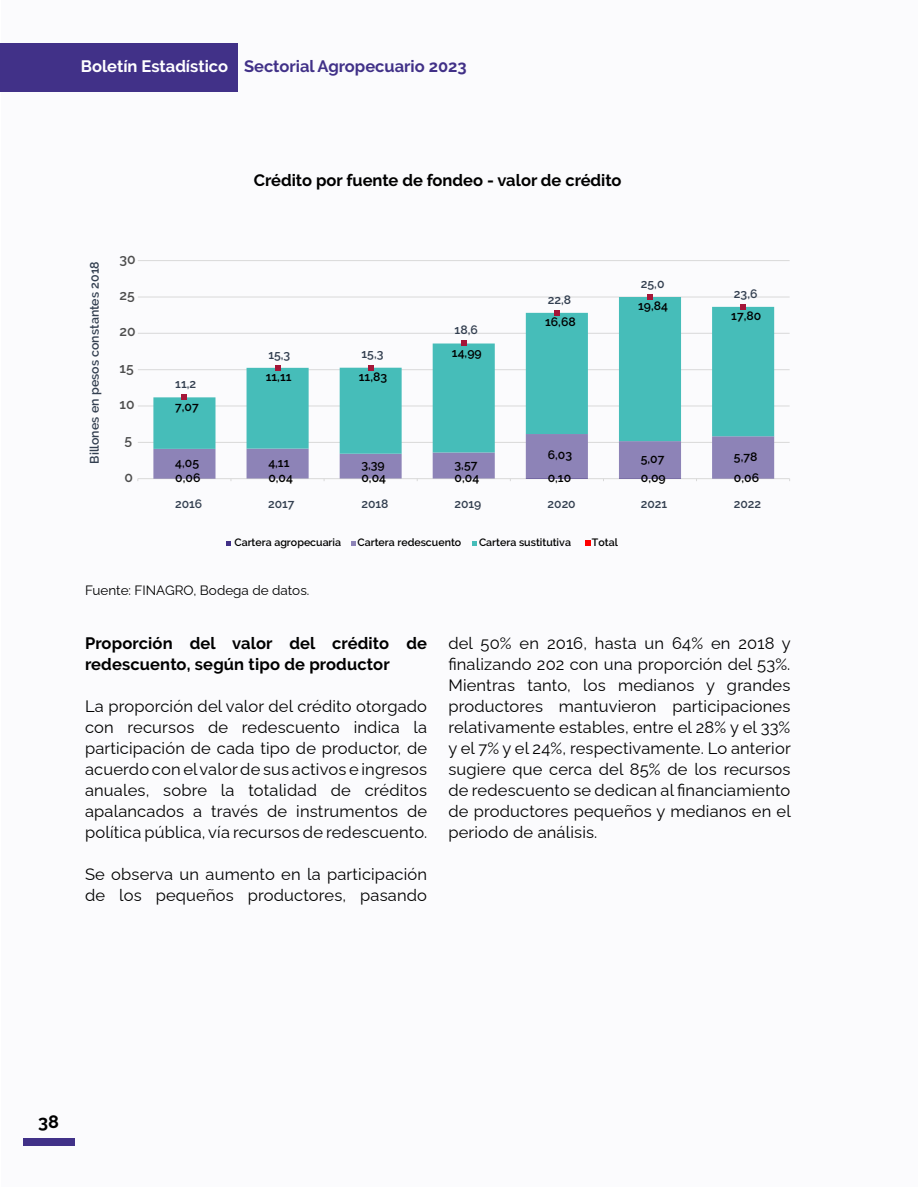
<style>
.page{position:relative;width:918px;height:1188px;background:#fff}
.page>*{position:absolute;margin:0;border:0;box-sizing:border-box;transform-origin:0 0}
.t1{font:700 18px "Raleway";color:#000}
.t2{font:16.5px/21px "Raleway";letter-spacing:.01em;color:#000;text-align:justify}
.t3{font:700 16.5px/21px "Raleway";letter-spacing:.005em;color:#000}
.t4{font:700 16.5px "Raleway";color:#413188}
.t5{font:600 13.95px "Raleway";letter-spacing:.005em;color:#4d4d4d}
.t6{font:13.5px "Raleway";color:#000}
.t7{font:600 12.45px "Raleway";color:#333f50}
.t8{font:600 12.15px "Raleway";letter-spacing:.005em;color:#000}
.t9{font:600 12.15px "Raleway";letter-spacing:-.005em;color:#333f50}
.t10{font:600 10.65px "Raleway";color:#000}
.s1{color:#fff}
.s2{color:#413087}
</style>
<div class="page">
<div style="left:2px;top:0;width:916px;height:1186px;background:#fbfbfd"></div>
<div style="left:0;top:43px;width:238px;height:49px;background:#413188"></div>
<div style="left:23px;top:1138px;width:51px;height:7px;background:#413188"></div>
<hr style="left:138px;top:260px;width:652px;height:1px;background:#d9d9d9">
<hr style="left:138px;top:297px;width:652px;height:1px;background:#d9d9d9">
<hr style="left:138px;top:333px;width:652px;height:1px;background:#d9d9d9">
<hr style="left:138px;top:369px;width:652px;height:1px;background:#d9d9d9">
<hr style="left:138px;top:406px;width:652px;height:1px;background:#d9d9d9">
<hr style="left:138px;top:442px;width:652px;height:1px;background:#d9d9d9">
<hr style="left:138px;top:478px;width:652px;height:1px;background:#d9d9d9">
<svg style="left:153px;top:454px;width:621px;height:27px"></svg>
<hr style="left:526px;top:478px;width:62px;height:1px;background:#413087">
<hr style="left:619px;top:478px;width:62px;height:1px;background:#413087">
<hr style="left:712px;top:478px;width:62px;height:1px;background:#413087">
<hr style="left:153px;top:478px;width:63px;height:1px;background:#413087">
<hr style="left:433px;top:478px;width:62px;height:1px;background:#413087">
<hr style="left:340px;top:478px;width:62px;height:1px;background:#413087">
<hr style="left:247px;top:478px;width:62px;height:1px;background:#413087">
<svg style="left:153px;top:297px;width:621px;height:157px"></svg>
<svg style="left:182px;top:395px;width:5px;height:5px"></svg>
<svg style="left:275px;top:365px;width:5px;height:5px"></svg>
<svg style="left:368px;top:365px;width:5px;height:5px"></svg>
<svg style="left:461px;top:341px;width:5px;height:5px"></svg>
<svg style="left:554px;top:310px;width:5px;height:5px"></svg>
<svg style="left:647px;top:294px;width:6px;height:6px"></svg>
<svg style="left:740px;top:304px;width:6px;height:5px"></svg>
<svg style="left:226px;top:541px;width:5px;height:4px"></svg>
<svg style="left:351px;top:541px;width:5px;height:4px"></svg>
<svg style="left:472px;top:541px;width:5px;height:4px"></svg>
<svg style="left:585px;top:540px;width:5px;height:6px"></svg>
<p class="t4" style="left:81px;top:56px;width:387px"><span class="s1">Boletín Estadístico</span> Sectorial Agropecuario <span class="s2">2023</span></p>
<p class="t7" style="left:87px;top:464px;width:204px;rotate:-90deg">Billones en pesos constantes 2018</p>
<p class="t5" style="left:119px;top:251px;width:18px">30</p>
<p class="t5" style="left:119px;top:287px;width:17px">25</p>
<p class="t5" style="left:119px;top:323px;width:18px">20</p>
<p class="t5" style="left:119px;top:360px;width:16px">15</p>
<p class="t5" style="left:119px;top:396px;width:17px">10</p>
<p class="t5" style="left:125px;top:432px;width:9px">5</p>
<p class="t5" style="left:125px;top:469px;width:10px">0</p>
<p class="t9" style="left:175px;top:377px;width:22px">11,2</p>
<p class="t8" style="left:175px;top:400px;width:25px">7,07</p>
<p class="t3" style="left:254px;top:169px;width:369px">Crédito por fuente de fondeo - valor de crédito</p>
<p class="t9" style="left:268px;top:347px;width:23px">15,3</p>
<p class="t9" style="left:361px;top:347px;width:23px">15,3</p>
<p class="t8" style="left:266px;top:370px;width:27px">11,11</p>
<p class="t8" style="left:359px;top:370px;width:30px">11,83</p>
<p class="t9" style="left:455px;top:323px;width:25px">18,6</p>
<p class="t8" style="left:452px;top:346px;width:31px">14,99</p>
<p class="t9" style="left:548px;top:292px;width:25px">22,8</p>
<p class="t8" style="left:545px;top:315px;width:32px">16,68</p>
<p class="t9" style="left:641px;top:276px;width:25px">25,0</p>
<p class="t8" style="left:638px;top:299px;width:31px">19,84</p>
<p class="t9" style="left:734px;top:286px;width:25px">23,6</p>
<p class="t8" style="left:731px;top:309px;width:32px">17,80</p>
<p class="t8" style="left:548px;top:448px;width:26px">6,03</p>
<p class="t8" style="left:641px;top:452px;width:25px">5,07</p>
<p class="t8" style="left:734px;top:449px;width:25px">5,78</p>
<p class="t8" style="left:175px;top:456px;width:25px">4,05</p>
<p class="t8" style="left:268px;top:456px;width:23px">4,11</p>
<p class="t8" style="left:361px;top:458px;width:25px">3,39</p>
<p class="t8" style="left:455px;top:458px;width:24px">3,57</p>
<p class="t8" style="left:175px;top:471px;width:27px">0,06</p>
<p class="t8" style="left:268px;top:471px;width:26px">0,04</p>
<p class="t8" style="left:361px;top:471px;width:26px">0,04</p>
<p class="t8" style="left:455px;top:471px;width:26px">0,04</p>
<p class="t8" style="left:548px;top:470px;width:25px">0,10</p>
<p class="t8" style="left:641px;top:470px;width:26px">0,09</p>
<p class="t8" style="left:734px;top:471px;width:27px">0,06</p>
<p class="t9" style="left:175px;top:497px;width:29px">2016</p>
<p class="t9" style="left:268px;top:497px;width:28px">2017</p>
<p class="t9" style="left:361px;top:497px;width:28px">2018</p>
<p class="t9" style="left:455px;top:497px;width:28px">2019</p>
<p class="t9" style="left:548px;top:497px;width:30px">2020</p>
<p class="t9" style="left:641px;top:497px;width:28px">2021</p>
<p class="t9" style="left:734px;top:497px;width:29px">2022</p>
<p class="t10" style="left:234px;top:537px;width:108px">Cartera agropecuaria</p>
<p class="t10" style="left:357px;top:537px;width:105px">Cartera redescuento</p>
<p class="t10" style="left:479px;top:537px;width:93px">Cartera sustitutiva</p>
<p class="t10" style="left:592px;top:537px;width:27px">Total</p>
<p class="t6" style="left:85px;top:580px;width:226px">Fuente: FINAGRO, Bodega de datos.</p>
<p class="t3" style="left:85px;top:633px;width:344px">Proporción del valor del crédito de redescuento, según tipo de productor</p>
<p class="t2" style="left:85px;top:694px;width:344px">La proporción del valor del crédito otorgado con recursos de redescuento indica la participación de cada tipo de productor, de acuerdo con el valor de sus activos e ingresos anuales, sobre la totalidad de créditos apalancados a través de instrumentos de política pública, vía recursos de redescuento.</p>
<p class="t2" style="left:85px;top:862px;width:344px">Se observa un aumento en la participación de los pequeños productores, pasando</p>
<p class="t2" style="left:448px;top:631px;width:344px">del 50% en 2016, hasta un 64% en 2018 y finalizando 202 con una proporción del 53%.<br>Mientras tanto, los medianos y grandes productores mantuvieron participaciones relativamente estables, entre el 28% y el 33% y el 7% y el 24%, respectivamente. Lo anterior sugiere que cerca del 85% de los recursos de redescuento se dedican al financiamiento de productores pequeños y medianos en el periodo de análisis.</p>
<p class="t1" style="left:38px;top:1111px;width:22px">38</p>
</div>
